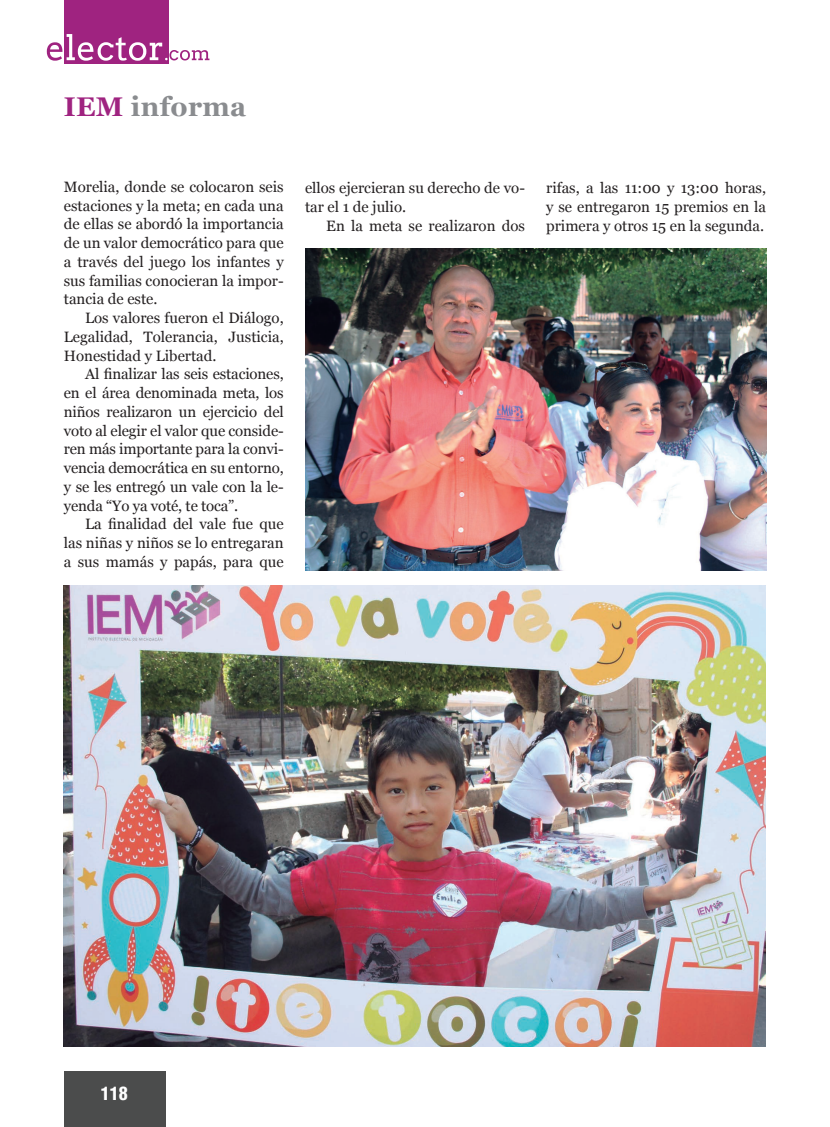
<style>
.page{position:relative;width:830px;height:1127px;background:#fff}
.page>*{position:absolute;margin:0;border:0;box-sizing:border-box;transform-origin:0 0}
.Identificadores{font:700 27px "Georgia";letter-spacing:.01em;color:#8a8c8f}
.t1{font:900 condensed 18px "Helvetica";color:#fff}
.Texto{font:15px/18.8px "Georgia";color:#231f20;text-align:justify}
.s1{color:#9f2380}
</style>
<div class="page">
<div style="left:64px;top:1071px;width:102px;height:56px;background:#4b4c4c"></div>
<div style="left:64px;top:0;width:104px;height:63px;background:#9f2380"></div>
<svg style="left:47px;top:34px;width:162px;height:27px"></svg>
<img style="left:305px;top:248px;width:460px;height:323px">
<img style="left:64px;top:585px;width:701px;height:461px">
<p class="Identificadores" style="left:64px;top:89px;width:184px"><span class="s1">IEM</span> informa</p>
<p class="Texto" style="left:64px;top:178px;width:221px">Morelia, donde se colocaron seis estaciones y la meta; en cada una de ellas se abordó la importancia de un valor democrático para que a través del juego los infantes y sus familias conocieran la impor&shy;tancia de este.</p>
<p class="Texto" style="left:64px;top:309px;width:221px;text-indent:21px">Los valores fueron el Diálogo, Legalidad, Tolerancia, Justicia, Honestidad y Libertad.</p>
<p class="Texto" style="left:64px;top:365px;width:221px;text-indent:21px">Al finalizar las seis estaciones, en el área denominada meta, los niños realizaron un ejercicio del voto al elegir el valor que conside&shy;ren más importante para la convi&shy;vencia democrática en su entorno, y se les entregó un vale con la le&shy;yenda “Yo ya voté, te toca”.</p>
<p class="Texto" style="left:64px;top:515px;width:221px;text-indent:21px">La finalidad del vale fue que las niñas y niños se lo entregaran a sus mamás y papás, para que</p>
<p class="Texto" style="left:305px;top:179px;width:221px">ellos ejercieran su derecho de vo&shy;tar el 1 de julio.</p>
<p class="Texto" style="left:326px;top:217px;width:200px">En la meta se realizaron dos</p>
<p class="Texto" style="left:546px;top:179px;width:221px">rifas, a las 11:00 y 13:00 horas, y se entregaron 15 premios en la primera y otros 15 en la segunda.</p>
<p class="t1" style="left:101px;top:1082px;width:28px">118</p>
</div>
